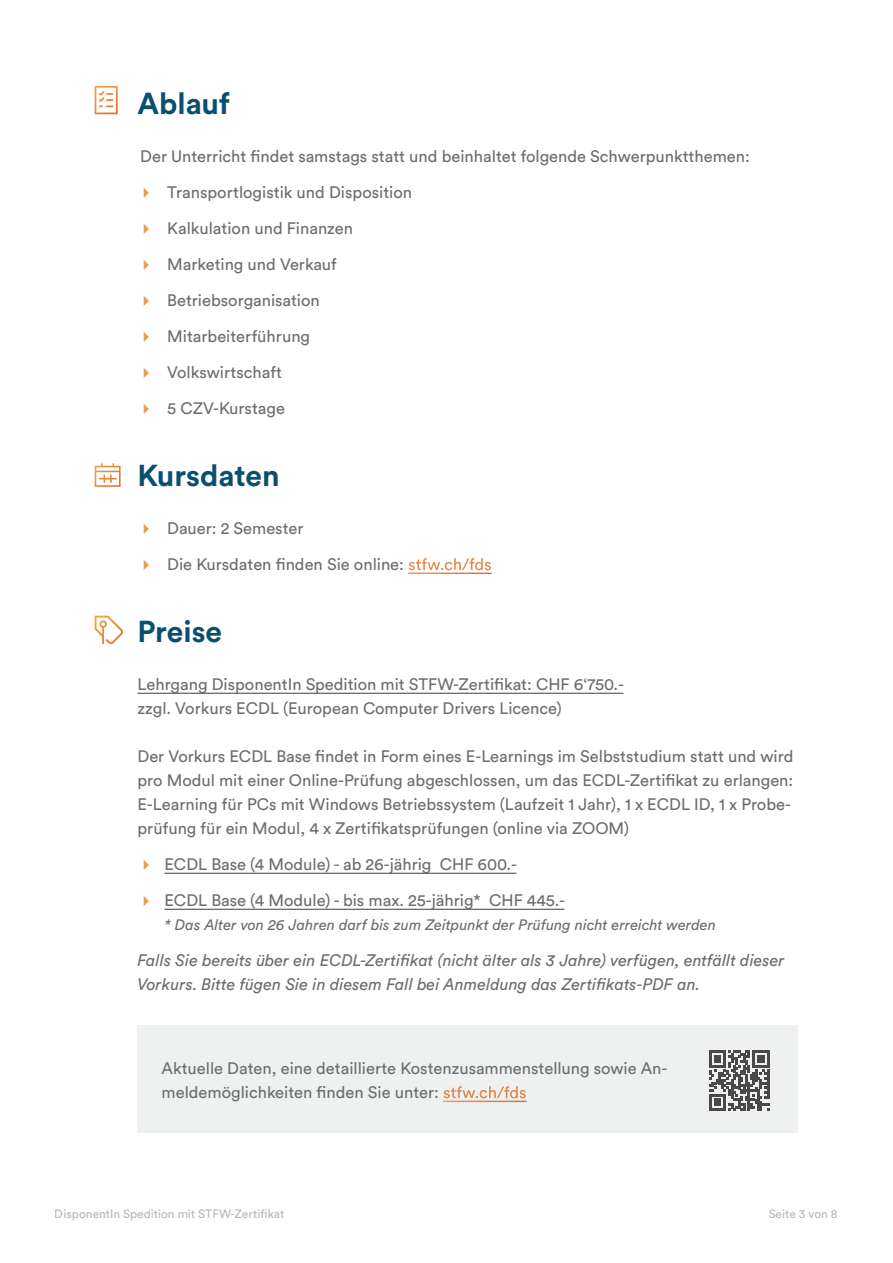
<style>
.page{position:relative;width:893px;height:1263px;background:#fff}
.page>*{position:absolute;margin:0;border:0;box-sizing:border-box;transform-origin:0 0}
.t1{font:700 30px "Circular Std";color:#0b4f6e}
.t2{font:16.5px/36px "Circular Std";color:#6c6d70}
.t3{font:italic 16.5px/24px "Circular Std";color:#6c6d70}
.t4{font:italic 15px "Circular Std";color:#6c6d70}
.t5{font:12px "Circular Std";color:#6c6d70}
.s1{color:#fff}
</style>
<div class="page">
<svg style="left:95px;top:86px;width:23px;height:28px"></svg>
<hr style="left:137px;top:693px;width:486px;height:1px;background:#6c6d70">
<hr style="left:164px;top:873px;width:352px;height:1px;background:#6c6d70">
<hr style="left:164px;top:909px;width:400px;height:1px;background:#6c6d70">
<svg style="left:95px;top:463px;width:26px;height:24px"></svg>
<svg style="left:95px;top:616px;width:28px;height:28px"></svg>
<div style="left:137px;top:1025px;width:661px;height:108px;background:#eff0f0"></div>
<hr style="left:443px;top:1100px;width:83px;height:2px;background:#fff">
<svg style="left:709px;top:1050px;width:60px;height:61px"></svg>
<h1 class="t1" style="left:137px;top:84px;width:94px">Ablauf</h1>
<p class="t2" style="left:167px;top:138px;width:584px;text-indent:-27px">Der Unterricht findet samstags statt und beinhaltet folgende Schwerpunktthemen:<br>Transportlogistik und Disposition<br>Kalkulation und Finanzen<br>Marketing und Verkauf<br>Betriebsorganisation<br>Mitarbeiterführung<br>Volkswirtschaft<br>5 CZV-Kurstage</p>
<h1 class="t1" style="left:137px;top:456px;width:144px">Kursdaten</h1>
<p class="t2" style="left:167px;top:510px;width:326px">Dauer: 2 Semester<br>Die Kursdaten finden Sie online: <span class="s1">stfw.ch/fds</span></p>
<h1 class="t1" style="left:137px;top:612px;width:86px">Preise</h1>
<p class="t2" style="left:137px;top:672px;width:488px;line-height:24px">Lehrgang DisponentIn Spedition mit STFW-Zertifikat: CHF 6‘750.- zzgl. Vorkurs ECDL (European Computer Drivers Licence)</p>
<p class="t2" style="left:137px;top:744px;width:657px;line-height:24px">Der Vorkurs ECDL Base findet in Form eines E-Learnings im Selbststudium statt und wird pro Modul mit einer Online-Prüfung abgeschlossen, um das ECDL-Zertifikat zu erlangen:<br>E-Learning für PCs mit Windows Betriebssystem (Laufzeit 1 Jahr), 1 x ECDL ID, 1 x Probe&shy;prüfung für ein Modul, 4 x Zertifikatsprüfungen (online via ZOOM)</p>
<p class="t2" style="left:164px;top:846px;width:402px">ECDL Base (4 Module) - ab 26-jährig CHF 600.-<br>ECDL Base (4 Module) - bis max. 25-jährig* CHF 445.-</p>
<p class="t4" style="left:164px;top:916px;width:553px">* Das Alter von 26 Jahren darf bis zum Zeitpunkt der Prüfung nicht erreicht werden</p>
<p class="t3" style="left:137px;top:948px;width:649px">Falls Sie bereits über ein ECDL-Zertifikat (nicht älter als 3 Jahre) verfügen, entfällt dieser<br>Vorkurs. Bitte fügen Sie in diesem Fall bei Anmeldung das Zertifikats-PDF an.</p>
<p class="t2" style="left:162px;top:1056px;width:507px;line-height:24px">Aktuelle Daten, eine detaillierte Kostenzusammenstellung sowie An&shy;meldemöglichkeiten finden Sie unter: <span class="s1">stfw.ch/fds</span></p>
<p class="t5" style="left:55px;top:1207px;width:231px">DisponentIn Spedition mit STFW-Zertifikat</p>
<p class="t5" style="left:769px;top:1207px;width:71px">Seite 3 von 8</p>
</div>
